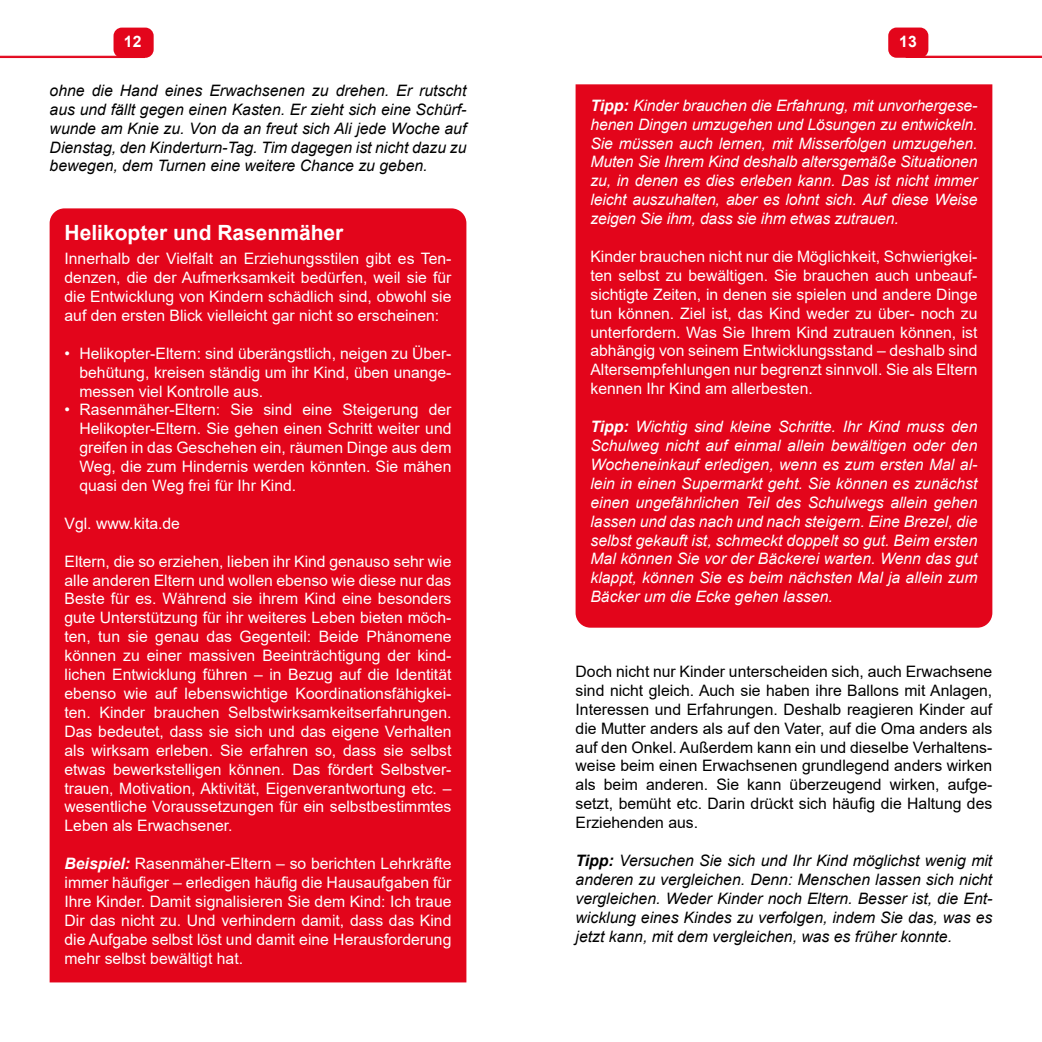
<style>
.page{position:relative;width:1042px;height:1042px;background:#fff}
.page>*{position:absolute;margin:0;border:0;box-sizing:border-box;transform-origin:0 0}
.t1{font:700 21px "Arial";color:#fff}
.t2{font:15.75px/18.9px "Arial";color:#fff;text-align:justify}
.t3{font:italic 15.75px/18.9px "Arial";letter-spacing:-.005em;color:#fff;text-align:justify}
.t4{font:italic 15.75px/18.9px "Arial";color:#000;text-align:justify}
.t5{font:15.75px/18.9px "Arial";color:#000;text-align:justify}
.t6{font:700 15.75px "Arial";color:#fff}
.s1{font-weight:700}
.s2{font-weight:700;font-style:italic}
</style>
<div class="page">
<svg style="left:0;top:56px;width:118px;height:2px"></svg>
<div style="left:114px;top:28px;width:39px;height:29px;background:#e3051b;border-radius:7px"></div>
<div style="left:113px;top:28px;width:41px;height:30px;border:2px solid #e3051b;border-radius:7px"></div>
<svg style="left:923px;top:56px;width:119px;height:2px"></svg>
<div style="left:889px;top:28px;width:38px;height:29px;background:#e3051b;border-radius:7px"></div>
<div style="left:888px;top:28px;width:40px;height:30px;border:2px solid #e3051b;border-radius:7px"></div>
<div style="left:50px;top:208px;width:416px;height:774px;background:#e3051b"></div>
<div style="left:575px;top:84px;width:417px;height:544px;background:#e3051b"></div>
<p class="t6" style="left:124px;top:31px;width:19px">12</p>
<p class="t6" style="left:899px;top:30px;width:19px">13</p>
<p class="t4" style="left:50px;top:81px;width:418px">ohne die Hand eines Erwachsenen zu drehen. Er rutscht aus und fällt gegen einen Kasten. Er zieht sich eine Schürf&shy;wunde am Knie zu. Von da an freut sich Ali jede Woche auf Dienstag, den Kinderturn-Tag. Tim dagegen ist nicht dazu zu bewegen, dem Turnen eine weitere Chance zu geben.</p>
<p class="t3" style="left:590px;top:96px;width:388px"><span class="s1">Tipp:</span> Kinder brauchen die Erfahrung, mit unvorhergese&shy;henen Dingen umzugehen und Lösungen zu entwickeln.<br>Sie müssen auch lernen, mit Misserfolgen umzugehen.<br>Muten Sie Ihrem Kind deshalb altersgemäße Situationen zu, in denen es dies erleben kann. Das ist nicht immer leicht auszuhalten, aber es lohnt sich. Auf diese Weise zeigen Sie ihm, dass sie ihm etwas zutrauen.</p>
<p class="t2" style="left:590px;top:247px;width:388px">Kinder brauchen nicht nur die Möglichkeit, Schwierigkei&shy;ten selbst zu bewältigen. Sie brauchen auch unbeauf&shy;sichtigte Zeiten, in denen sie spielen und andere Dinge tun können. Ziel ist, das Kind weder zu über- noch zu unterfordern. Was Sie Ihrem Kind zutrauen können, ist abhängig von seinem Entwicklungsstand – deshalb sind Altersempfehlungen nur begrenzt sinnvoll. Sie als Eltern kennen Ihr Kind am allerbesten.</p>
<p class="t3" style="left:590px;top:417px;width:388px"><span class="s1">Tipp:</span> Wichtig sind kleine Schritte. Ihr Kind muss den Schulweg nicht auf einmal allein bewältigen oder den Wocheneinkauf erledigen, wenn es zum ersten Mal al&shy;lein in einen Supermarkt geht. Sie können es zunächst einen ungefährlichen Teil des Schulwegs allein gehen lassen und das nach und nach steigern. Eine Brezel, die selbst gekauft ist, schmeckt doppelt so gut. Beim ersten Mal können Sie vor der Bäckerei warten. Wenn das gut klappt, können Sie es beim nächsten Mal ja allein zum Bäcker um die Ecke gehen lassen.</p>
<h1 class="t1" style="left:64px;top:218px;width:280px">Helikopter und Rasenmäher</h1>
<p class="t2" style="left:64px;top:249px;width:388px">Innerhalb der Vielfalt an Erziehungsstilen gibt es Ten&shy;denzen, die der Aufmerksamkeit bedürfen, weil sie für die Entwicklung von Kindern schädlich sind, obwohl sie auf den ersten Blick vielleicht gar nicht so erscheinen:</p>
<p class="t2" style="left:79px;top:344px;width:374px;text-indent:-15px">• Helikopter-Eltern: sind überängstlich, neigen zu Über&shy;behütung, kreisen ständig um ihr Kind, üben unange&shy;messen viel Kontrolle aus.</p>
<p class="t2" style="left:79px;top:400px;width:374px;text-indent:-15px">• Rasenmäher-Eltern: Sie sind eine Steigerung der Helikopter-Eltern. Sie gehen einen Schritt weiter und greifen in das Geschehen ein, räumen Dinge aus dem Weg, die zum Hindernis werden könnten. Sie mähen quasi den Weg frei für Ihr Kind.</p>
<p class="t2" style="left:64px;top:514px;width:117px">Vgl. www.kita.de</p>
<p class="t2" style="left:64px;top:551px;width:388px">Eltern, die so erziehen, lieben ihr Kind genauso sehr wie alle anderen Eltern und wollen ebenso wie diese nur das Beste für es. Während sie ihrem Kind eine besonders gute Unterstützung für ihr weiteres Leben bieten möch&shy;ten, tun sie genau das Gegenteil: Beide Phänomene können zu einer massiven Beeinträchtigung der kind&shy;lichen Entwicklung führen – in Bezug auf die Identität ebenso wie auf lebenswichtige Koordinationsfähigkei&shy;ten. Kinder brauchen Selbstwirksamkeitserfahrungen.<br>Das bedeutet, dass sie sich und das eigene Verhalten als wirksam erleben. Sie erfahren so, dass sie selbst etwas bewerkstelligen können. Das fördert Selbstver&shy;trauen, Motivation, Aktivität, Eigenverantwortung etc. – wesentliche Voraussetzungen für ein selbstbestimmtes Leben als Erwachsener.</p>
<p class="t2" style="left:64px;top:854px;width:388px"><span class="s2">Beispiel:</span> Rasenmäher-Eltern – so berichten Lehrkräfte immer häufiger – erledigen häufig die Hausaufgaben für Ihre Kinder. Damit signalisieren Sie dem Kind: Ich traue Dir das nicht zu. Und verhindern damit, dass das Kind die Aufgabe selbst löst und damit eine Herausforderung mehr selbst bewältigt hat.</p>
<p class="t5" style="left:575px;top:662px;width:418px">Doch nicht nur Kinder unterscheiden sich, auch Erwachsene sind nicht gleich. Auch sie haben ihre Ballons mit Anlagen, Interessen und Erfahrungen. Deshalb reagieren Kinder auf die Mutter anders als auf den Vater, auf die Oma anders als auf den Onkel. Außerdem kann ein und dieselbe Verhaltens&shy;weise beim einen Erwachsenen grundlegend anders wirken als beim anderen. Sie kann überzeugend wirken, aufge&shy;setzt, bemüht etc. Darin drückt sich häufig die Haltung des Erziehenden aus.</p>
<p class="t4" style="left:575px;top:851px;width:418px"><span class="s1">Tipp:</span> Versuchen Sie sich und Ihr Kind möglichst wenig mit anderen zu vergleichen. Denn: Menschen lassen sich nicht vergleichen. Weder Kinder noch Eltern. Besser ist, die Ent&shy;wicklung eines Kindes zu verfolgen, indem Sie das, was es jetzt kann, mit dem vergleichen, was es früher konnte.</p>
</div>
